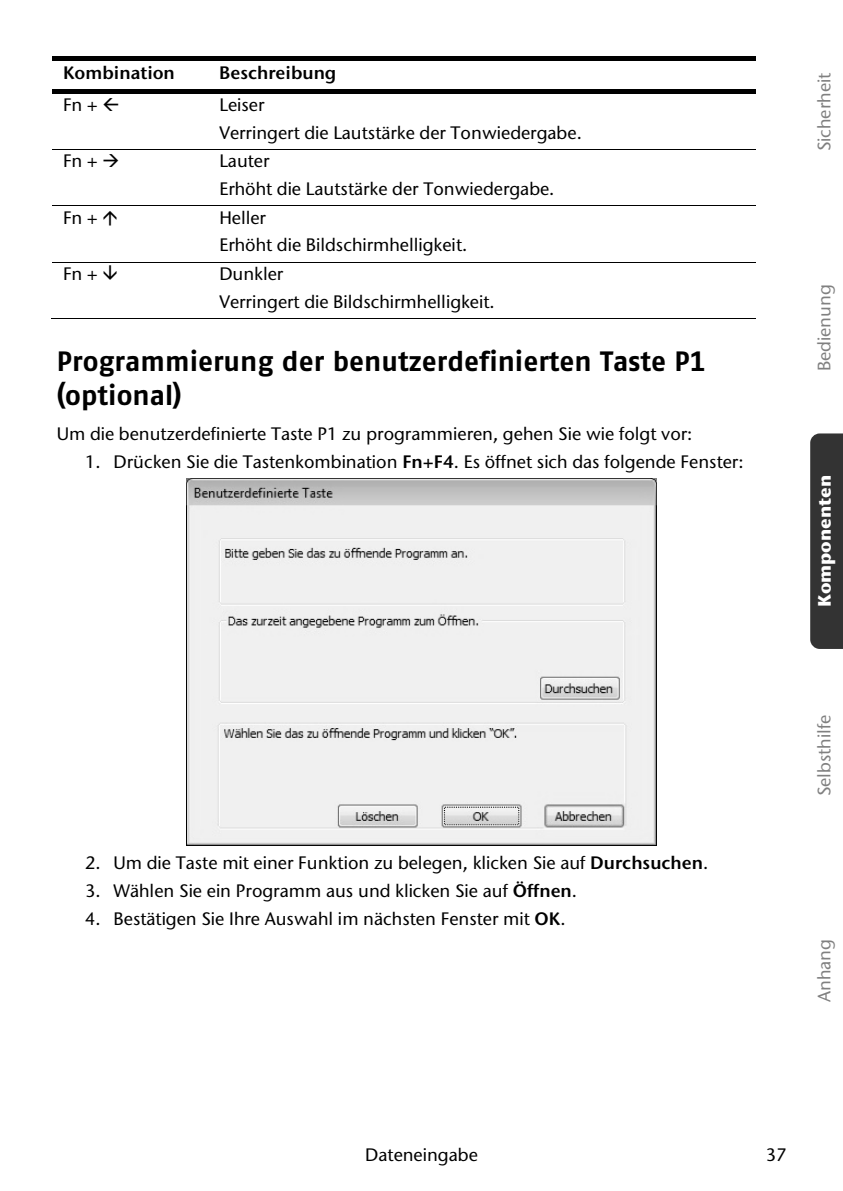
<style>
.page{position:relative;width:843px;height:1191px;background:#fff}
.page>*{position:absolute;margin:0;border:0;box-sizing:border-box;transform-origin:0 0}
.t1{font:700 28px/33.4px "Medion MD";color:#000}
.t2{font:18px/27.8px "ITC Stone Sans";color:#000}
.t3{font:18px "ITC Stone Sans";color:#808080}
.t4{font:600 18px "ITC Stone Sans";color:#000}
.t5{font:700 18px "ITC Stone Sans";color:#fff}
.s1{font-weight:600}
</style>
<div class="page">
<div style="left:810px;top:433px;width:32px;height:216px;background:#333"></div>
<hr style="left:52px;top:57px;width:703px;height:4px;background:#000">
<hr style="left:52px;top:89px;width:703px;height:4px;background:#000">
<hr style="left:52px;top:149px;width:703px;height:1px;background:#000">
<hr style="left:52px;top:205px;width:703px;height:1px;background:#000">
<hr style="left:52px;top:262px;width:703px;height:1px;background:#000">
<hr style="left:51px;top:318px;width:157px;height:1px;background:#000">
<hr style="left:207px;top:318px;width:548px;height:1px;background:#000">
<img style="left:187px;top:478px;width:469px;height:367px">
<p class="t4" style="left:63px;top:65px;width:113px">Kombination</p>
<p class="t4" style="left:219px;top:65px;width:118px">Beschreibung</p>
<p class="t2" style="left:63px;top:92px;width:36px">Fn +</p>
<p class="t2" style="left:219px;top:92px;width:364px">Leiser<br>Verringert die Lautstärke der Tonwiedergabe.</p>
<p class="t2" style="left:63px;top:149px;width:58px">Fn + →</p>
<p class="t2" style="left:219px;top:149px;width:336px">Lauter<br>Erhöht die Lautstärke der Tonwiedergabe.</p>
<p class="t2" style="left:63px;top:205px;width:36px">Fn +</p>
<p class="t2" style="left:219px;top:205px;width:249px">Heller<br>Erhöht die Bildschirmhelligkeit.</p>
<p class="t2" style="left:63px;top:262px;width:36px">Fn +</p>
<p class="t2" style="left:219px;top:262px;width:277px">Dunkler<br>Verringert die Bildschirmhelligkeit.</p>
<h1 class="t1" style="left:57px;top:347px;width:650px">Programmierung der benutzerdefinierten Taste P1 (optional)</h1>
<p class="t2" style="left:57px;top:421px;width:637px">Um die benutzerdefinierte Taste P1 zu programmieren, gehen Sie wie folgt vor:</p>
<p class="t2" style="left:85px;top:449px;width:659px">1. Drücken Sie die Tastenkombination <span class="s1">Fn+F4</span>. Es öffnet sich das folgende Fenster:</p>
<p class="t2" style="left:85px;top:850px;width:624px">2. Um die Taste mit einer Funktion zu belegen, klicken Sie auf <span class="s1">Durchsuchen</span>.</p>
<p class="t2" style="left:85px;top:878px;width:493px">3. Wählen Sie ein Programm aus und klicken Sie auf <span class="s1">Öffnen</span>.</p>
<p class="t2" style="left:85px;top:906px;width:482px">4. Bestätigen Sie Ihre Auswahl im nächsten Fenster mit <span class="s1">OK</span>.</p>
<p class="t3" style="left:816px;top:151px;width:80px;rotate:-90deg">Sicherheit</p>
<p class="t3" style="left:816px;top:371px;width:88px;rotate:-90deg">Bedienung</p>
<p class="t5" style="left:817px;top:607px;width:134px;rotate:-90deg">Komponenten</p>
<p class="t3" style="left:816px;top:796px;width:83px;rotate:-90deg">Selbsthilfe</p>
<p class="t3" style="left:816px;top:1002px;width:64px;rotate:-90deg">Anhang</p>
<p class="t2" style="left:365px;top:1142px;width:114px">Dateneingabe</p>
<p class="t2" style="left:765px;top:1142px;width:22px">37</p>
</div>
